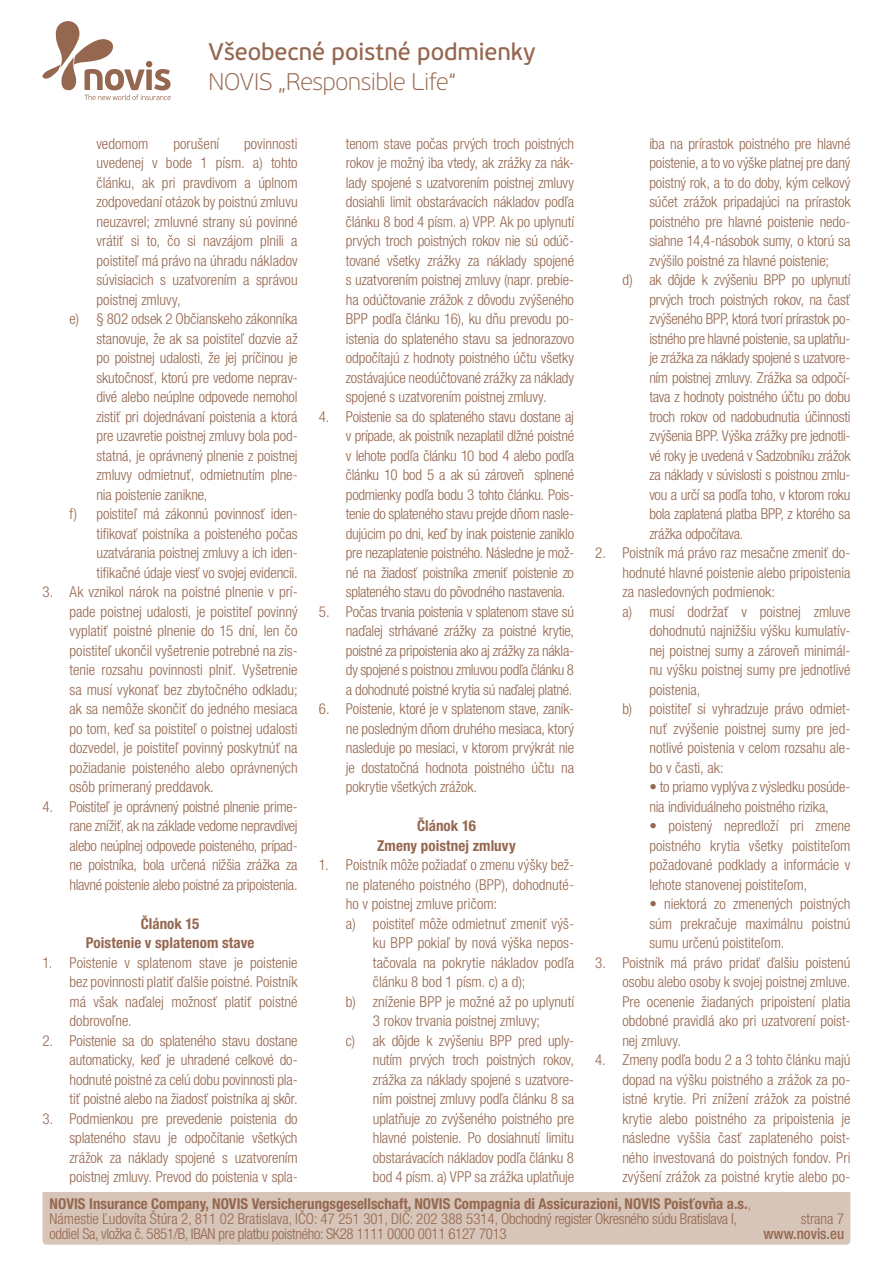
<style>
.page{position:relative;width:893px;height:1263px;background:#fff}
.page>*{position:absolute;margin:0;border:0;box-sizing:border-box;transform-origin:0 0}
.t1{font:24px "PF Beau Sans Pro Bbook";letter-spacing:-.005em;color:#95674f}
.t2{font:100 24px "PF Beau Sans Pro";letter-spacing:-.01em;color:#95674f}
.List_Paragraph{font:300 condensed 15px/19.5px "Helvetica Neue LT Pro";letter-spacing:-.005em;color:#95674f;text-align:justify}
.t3{font:700 condensed 15px "Helvetica Neue LT Pro";letter-spacing:.005em;color:#95674f}
.t4{font:500 condensed 15px "Helvetica Neue LT Pro";color:#95674f}
.s1{font-weight:700}
</style>
<div class="page">
<div style="left:43px;top:1192px;width:807px;height:53px;background:#d6c5b8"></div>
<svg style="left:42px;top:21px;width:129px;height:79px"></svg>
<h1 class="t1" style="left:208px;top:38px;width:328px">Všeobecné poistné podmienky</h1>
<h1 class="t2" style="left:208px;top:68px;width:249px">NOVIS „Responsible Life“</h1>
<p class="List_Paragraph" style="left:97px;top:133px;width:53px">vedomom</p>
<p class="List_Paragraph" style="left:173px;top:133px;width:47px">porušení</p>
<p class="List_Paragraph" style="left:97px;top:133px;width:203px;text-indent:148px">povinnosti uvedenej v bode 1 písm. a) tohto článku, ak pri pravdivom a úplnom zodpovedaní otázok by poistnú zmluvu neuzavrel; zmluvné strany sú povinné vrátiť si to, čo si navzájom plnili a poistiteľ má právo na úhradu nákladov súvisiacich s uzatvorením a správou poistnej zmluvy,</p>
<p class="List_Paragraph" style="left:97px;top:309px;width:203px;text-indent:-27px">e) § 802 odsek 2 Občianskeho zákonníka stanovuje, že ak sa poistiteľ dozvie až po poistnej udalosti, že jej príčinou je skutočnosť, ktorú pre vedome neprav&shy;divé alebo neúplne odpovede nemohol zistiť pri dojednávaní poistenia a ktorá pre uzavretie poistnej zmluvy bola pod&shy;statná, je oprávnený plnenie z poistnej zmluvy odmietnuť, odmietnutím plne&shy;nia poistenie zanikne,</p>
<p class="List_Paragraph" style="left:97px;top:504px;width:203px;text-indent:-27px">f) poistiteľ má zákonnú povinnosť iden&shy;tifikovať poistníka a poisteného počas uzatvárania poistnej zmluvy a ich iden&shy;tifikačné údaje viesť vo svojej evidencii.</p>
<p class="List_Paragraph" style="left:70px;top:582px;width:230px;text-indent:-27px">3. Ak vznikol nárok na poistné plnenie v prí&shy;pade poistnej udalosti, je poistiteľ povinný vyplatiť poistné plnenie do 15 dní, len čo poistiteľ ukončil vyšetrenie potrebné na zis&shy;tenie rozsahu povinnosti plniť. Vyšetrenie sa musí vykonať bez zbytočného odkladu; ak sa nemôže skončiť do jedného mesiaca po tom, keď sa poistiteľ o poistnej udalosti dozvedel, je poistiteľ povinný poskytnúť na požiadanie poisteného alebo oprávnených osôb primeraný preddavok.</p>
<p class="List_Paragraph" style="left:70px;top:796px;width:230px;text-indent:-27px">4. Poistiteľ je oprávnený poistné plnenie prime&shy;rane znížiť, ak na základe vedome nepravdivej alebo neúplnej odpovede poisteného, prípad&shy;ne poistníka, bola určená nižšia zrážka za hlavné poistenie alebo poistné za pripoistenia.</p>
<p class="t3" style="left:141px;top:914px;width:60px">Článok 15</p>
<p class="t3" style="left:86px;top:934px;width:170px">Poistenie v splatenom stave</p>
<p class="List_Paragraph" style="left:70px;top:952px;width:230px;text-indent:-27px">1. Poistenie v splatenom stave je poistenie bez povinnosti platiť ďalšie poistné. Poistník má však naďalej možnosť platiť poistné dobrovoľne.</p>
<p class="List_Paragraph" style="left:70px;top:1030px;width:230px;text-indent:-27px">2. Poistenie sa do splateného stavu dostane automaticky, keď je uhradené celkové do&shy;hodnuté poistné za celú dobu povinnosti pla&shy;tiť poistné alebo na žiadosť poistníka aj skôr.</p>
<p class="List_Paragraph" style="left:70px;top:1108px;width:230px;text-indent:-27px">3. Podmienkou pre prevedenie poistenia do splateného stavu je odpočítanie všetkých zrážok za náklady spojené s uzatvorením poistnej zmluvy. Prevod do poistenia v spla-</p>
<p class="List_Paragraph" style="left:346px;top:133px;width:230px">tenom stave počas prvých troch poistných rokov je možný iba vtedy, ak zrážky za nák&shy;lady spojené s uzatvorením poistnej zmluvy dosiahli limit obstarávacích nákladov podľa článku 8 bod 4 písm. a) VPP. Ak po uplynutí prvých troch poistných rokov nie sú odúč&shy;tované všetky zrážky za náklady spojené s uzatvorením poistnej zmluvy (napr. prebie&shy;ha odúčtovanie zrážok z dôvodu zvýšeného BPP podľa článku 16), ku dňu prevodu po&shy;istenia do splateného stavu sa jednorazovo odpočítajú z hodnoty poistného účtu všetky zostávajúce neodúčtované zrážky za náklady spojené s uzatvorením poistnej zmluvy.</p>
<p class="List_Paragraph" style="left:346px;top:406px;width:230px;text-indent:-27px">4. Poistenie sa do splateného stavu dostane aj v prípade, ak poistník nezaplatil dlžné poistné v lehote podľa článku 10 bod 4 alebo podľa článku 10 bod 5 a ak sú zároveň splnené podmienky podľa bodu 3 tohto článku. Pois&shy;tenie do splateného stavu prejde dňom nasle&shy;dujúcim po dni, keď by inak poistenie zaniklo pre nezaplatenie poistného. Následne je mož&shy;né na žiadosť poistníka zmeniť poistenie zo splateného stavu do pôvodného nastavenia.</p>
<p class="List_Paragraph" style="left:346px;top:601px;width:230px;text-indent:-27px">5. Počas trvania poistenia v splatenom stave sú naďalej strhávané zrážky za poistné krytie, poistné za pripoistenia ako aj zrážky za nákla&shy;dy spojené s poistnou zmluvou podľa článku 8 a dohodnuté poistné krytia sú naďalej platné.</p>
<p class="List_Paragraph" style="left:346px;top:699px;width:230px;text-indent:-27px">6. Poistenie, ktoré je v splatenom stave, zanik&shy;ne posledným dňom druhého mesiaca, ktorý nasleduje po mesiaci, v ktorom prvýkrát nie je dostatočná hodnota poistného účtu na pokrytie všetkých zrážok.</p>
<p class="t3" style="left:417px;top:817px;width:60px">Článok 16</p>
<p class="t3" style="left:377px;top:836px;width:140px">Zmeny poistnej zmluvy</p>
<p class="List_Paragraph" style="left:346px;top:855px;width:230px;text-indent:-27px">1. Poistník môže požiadať o zmenu výšky bež&shy;ne plateného poistného (BPP), dohodnuté&shy;ho v poistnej zmluve pričom:</p>
<p class="List_Paragraph" style="left:373px;top:913px;width:203px;text-indent:-27px">a) poistiteľ môže odmietnuť zmeniť výš&shy;ku BPP pokiaľ by nová výška nepos&shy;tačovala na pokrytie nákladov podľa článku 8 bod 1 písm. c) a d);</p>
<p class="List_Paragraph" style="left:346px;top:991px;width:230px;text-align:center">b) zníženie BPP je možné až po uplynutí<br>3 rokov trvania poistnej zmluvy;</p>
<p class="List_Paragraph" style="left:373px;top:1030px;width:203px;text-indent:-27px">c) ak dôjde k zvýšeniu BPP pred uply&shy;nutím prvých troch poistných rokov, zrážka za náklady spojené s uzatvore&shy;ním poistnej zmluvy podľa článku 8 sa uplatňuje zo zvýšeného poistného pre hlavné poistenie. Po dosiahnutí limitu obstarávacích nákladov podľa článku 8 bod 4 písm. a) VPP sa zrážka uplatňuje</p>
<p class="List_Paragraph" style="left:649px;top:133px;width:203px">iba na prírastok poistného pre hlavné poistenie, a to vo výške platnej pre daný poistný rok, a to do doby, kým celkový súčet zrážok pripadajúci na prírastok poistného pre hlavné poistenie nedo&shy;siahne 14,4-násobok sumy, o ktorú sa zvýšilo poistné za hlavné poistenie;</p>
<p class="List_Paragraph" style="left:649px;top:270px;width:203px;text-indent:-27px">d) ak dôjde k zvýšeniu BPP po uplynutí prvých troch poistných rokov, na časť zvýšeného BPP, ktorá tvorí prírastok po&shy;istného pre hlavné poistenie, sa uplatňu&shy;je zrážka za náklady spojené s uzatvore&shy;ním poistnej zmluvy. Zrážka sa odpočí&shy;tava z hodnoty poistného účtu po dobu troch rokov od nadobudnutia účinnosti zvýšenia BPP. Výška zrážky pre jednotli&shy;vé roky je uvedená v Sadzobníku zrážok za náklady v súvislosti s poistnou zmlu&shy;vou a určí sa podľa toho, v ktorom roku bola zaplatená platba BPP, z ktorého sa zrážka odpočítava.</p>
<p class="List_Paragraph" style="left:622px;top:543px;width:230px;text-indent:-27px">2. Poistník má právo raz mesačne zmeniť do&shy;hodnuté hlavné poistenie alebo pripoistenia za nasledovných podmienok:</p>
<p class="List_Paragraph" style="left:649px;top:601px;width:203px;text-indent:-27px">a) musí dodržať v poistnej zmluve dohodnutú najnižšiu výšku kumulatív&shy;nej poistnej sumy a zároveň minimál&shy;nu výšku poistnej sumy pre jednotlivé poistenia,</p>
<p class="List_Paragraph" style="left:649px;top:699px;width:203px;text-indent:-27px">b) poistiteľ si vyhradzuje právo odmiet&shy;nuť zvýšenie poistnej sumy pre jed&shy;notlivé poistenia v celom rozsahu ale&shy;bo v časti, ak:</p>
<p class="List_Paragraph" style="left:649px;top:777px;width:203px">• to priamo vyplýva z výsledku posúde&shy;nia individuálneho poistného rizika,</p>
<p class="List_Paragraph" style="left:649px;top:816px;width:203px">• poistený nepredloží pri zmene poistného krytia všetky poistiteľom požadované podklady a informácie v lehote stanovenej poistiteľom,</p>
<p class="List_Paragraph" style="left:649px;top:894px;width:203px">• niektorá zo zmenených poistných súm prekračuje maximálnu poistnú sumu určenú poistiteľom.</p>
<p class="List_Paragraph" style="left:622px;top:952px;width:230px;text-indent:-27px">3. Poistník má právo pridať ďalšiu poistenú osobu alebo osoby k svojej poistnej zmluve.<br>Pre ocenenie žiadaných pripoistení platia obdobné pravidlá ako pri uzatvorení poist&shy;nej zmluvy.</p>
<p class="List_Paragraph" style="left:622px;top:1050px;width:230px;text-indent:-27px">4. Zmeny podľa bodu 2 a 3 tohto článku majú dopad na výšku poistného a zrážok za po&shy;istné krytie. Pri znížení zrážok za poistné krytie alebo poistného za pripoistenia je následne vyššia časť zaplateného poist&shy;ného investovaná do poistných fondov. Pri zvýšení zrážok za poistné krytie alebo po-</p>
<p class="List_Paragraph" style="left:50px;top:1196px;width:703px;line-height:15px;text-align:left"><span class="s1">NOVIS Insurance Company, NOVIS Versicherungsgesellschaft, NOVIS Compagnia di Assicurazioni, NOVIS Poisťovňa a.s.</span>,<br>Námestie Ľudovíta Štúra 2, 811 02 Bratislava, IČO: 47 251 301, DIČ: 202 388 5314, Obchodný register Okresného súdu Bratislava I, oddiel Sa, vložka č. 5851/B, IBAN pre platbu poistného: SK28 1111 0000 0011 6127 7013</p>
<p class="List_Paragraph" style="left:801px;top:1209px;width:45px">strana 7</p>
<p class="t4" style="left:763px;top:1224px;width:82px">www.novis.eu</p>
</div>
